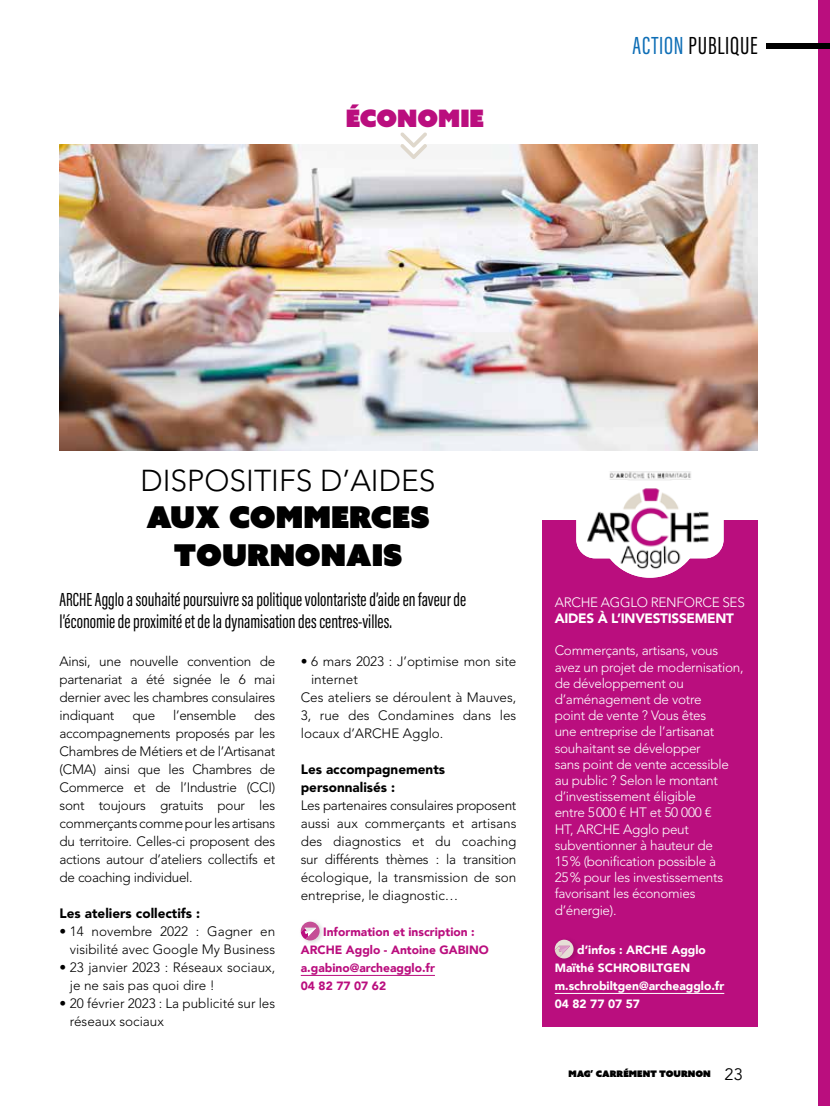
<style>
.page{position:relative;width:830px;height:1106px;background:#fff}
.page>*{position:absolute;margin:0;border:0;box-sizing:border-box;transform-origin:0 0}
.t1{font:30px/37.5px "Azo Sans Uber";color:#000;text-align:center}
.t2{font:300 30px "Avenir LT Std";color:#000}
.t3{font:25.5px "Acumin Pro Extra Cond";letter-spacing:.03em;color:#000}
.t4{font:24px "Azo Sans Uber";color:#ba0e7e}
.t5{font:19.5px/22.5px "Acumin Pro Extra Cond";color:#000}
.t6{font:16.5px "Avenir";color:#000}
.t7{font:300 13.5px/18px "Avenir LT Std";color:#000;text-align:justify}
.t8{font:300 13.5px/16.2px "Avenir LT Std";letter-spacing:-.02em;color:#fff}
.t9{font:900 13.5px/18px "Avenir LT Std";color:#000}
.t10{font:900 13.5px "Avenir LT Std";letter-spacing:-.02em;color:#fff}
.t11{font:300 13.5px "Avenir LT Std";letter-spacing:-.02em;color:#000}
.t12{font:900 12px/18px "Avenir";color:#ba0e7e}
.t13{font:900 12px/18px "Avenir";color:#fff}
.t14{font:9px "Azo Sans Uber";color:#000}
.s1{color:#0e6eb6}
</style>
<div class="page">
<img style="left:60px;top:144px;width:697px;height:306px">
<hr style="left:300px;top:975px;width:135px;height:1px;background:#ba0e7e">
<div style="left:298px;top:917px;width:28px;height:29px;background:#000;opacity:.15"></div>
<svg style="left:300px;top:921px;width:19px;height:19px"></svg>
<svg style="left:400px;top:132px;width:30px;height:27px"></svg>
<div style="left:541px;top:520px;width:216px;height:506px;background:#ba0e7e"></div>
<hr style="left:554px;top:993px;width:170px;height:1px;background:#fff">
<div style="left:551px;top:935px;width:28px;height:29px;background:#000;opacity:.15"></div>
<svg style="left:554px;top:939px;width:19px;height:19px"></svg>
<img style="left:576px;top:471px;width:147px;height:87px">
<img style="left:598px;top:475px;width:102px;height:102px;border-radius:51px">
<div style="left:817px;top:0;width:12px;height:1106px;background:#ba0e7e"></div>
<div style="left:766px;top:43px;width:63px;height:6px;background:#000"></div>
<h3 class="t4" style="left:345px;top:102px;width:140px">ÉCONOMIE</h3>
<h2 class="t3" style="left:632px;top:30px;width:126px"><span class="s1">ACTION</span> PUBLIQUE</h2>
<h1 class="t2" style="left:140px;top:463px;width:296px">DISPOSITIFS D’AIDES</h1>
<h1 class="t1" style="left:146px;top:498px;width:284px">AUX COMMERCES<br>TOURNONAIS</h1>
<h3 class="t5" style="left:60px;top:588px;width:408px">ARCHE Agglo a souhaité poursuivre sa politique volontariste d’aide en faveur de l’économie de proximité et de la dynamisation des centres-villes.</h3>
<p class="t7" style="left:60px;top:652px;width:217px">Ainsi, une nouvelle convention de partenariat a été signée le 6 mai dernier avec les chambres consulaires indiquant</p>
<p class="t7" style="left:60px;top:706px;width:217px;text-indent:194px">des accompagnements proposés par les Chambres de Métiers et de l’Artisanat (CMA) ainsi que les Chambres de Commerce et de l’Industrie (CCI) sont toujours gratuits pour les commerçants comme pour les artisans du territoire. Celles-ci proposent des actions autour d’ateliers collectifs et de coaching individuel.</p>
<p class="t9" style="left:60px;top:904px;width:142px">Les ateliers collectifs :</p>
<p class="t7" style="left:60px;top:922px;width:217px;text-align:right">• 14 novembre 2022 : Gagner en visibilité avec Google My Business</p>
<p class="t7" style="left:70px;top:958px;width:207px;text-indent:-10px">• 23 janvier 2023 : Réseaux sociaux, je ne sais pas quoi dire !</p>
<p class="t7" style="left:70px;top:994px;width:207px;text-indent:-10px">• 20 février 2023 : La publicité sur les réseaux sociaux</p>
<p class="t7" style="left:132px;top:706px;width:24px">que</p>
<p class="t11" style="left:173px;top:707px;width:65px">l’ensemble</p>
<p class="t7" style="left:300px;top:652px;width:217px">• 6 mars 2023 : J’optimise mon site</p>
<p class="t7" style="left:311px;top:670px;width:48px">internet</p>
<p class="t7" style="left:300px;top:688px;width:217px">Ces ateliers se déroulent à Mauves,</p>
<p class="t7" style="left:300px;top:706px;width:217px">3, rue des Condamines dans les</p>
<p class="t7" style="left:300px;top:724px;width:144px">locaux d’ARCHE Agglo.</p>
<p class="t9" style="left:300px;top:760px;width:146px">Les accompagnements personnalisés :</p>
<p class="t7" style="left:300px;top:796px;width:217px">Les partenaires consulaires proposent aussi aux commerçants et artisans des diagnostics et du coaching sur différents thèmes : la transition écologique, la transmission de son entreprise, le diagnostic…</p>
<p class="t12" style="left:300px;top:923px;width:189px;text-indent:22px">Information et inscription :<br>ARCHE Agglo - Antoine GABINO a.gabino@archeagglo.fr<br>04 82 77 07 62</p>
<p class="t8" style="left:554px;top:594px;width:191px">ARCHE AGGLO RENFORCE SES</p>
<p class="t10" style="left:554px;top:610px;width:181px">AIDES À L’INVESTISSEMENT</p>
<p class="t8" style="left:554px;top:642px;width:190px">Commerçants, artisans, vous avez un projet de modernisation, de développement ou d’aménagement de votre<br>point de vente ? Vous êtes<br>une entreprise de l’artisanat souhaitant se développer<br>sans point de vente accessible au public ? Selon le montant d’investissement éligible<br>entre 5000 € HT et 50 000 €<br>HT, ARCHE Agglo peut subventionner à hauteur de<br>15% (bonification possible à<br>25% pour les investissements favorisant les économies d’énergie).</p>
<p class="t13" style="left:554px;top:941px;width:171px;text-indent:22px">d’infos : ARCHE Agglo<br>Maïthé SCHROBILTGEN m.schrobiltgen@archeagglo.fr<br>04 82 77 07 57</p>
<p class="t14" style="left:568px;top:1067px;width:144px">MAG’ CARRÉMENT TOURNON</p>
<p class="t6" style="left:724px;top:1064px;width:20px">23</p>
</div>
